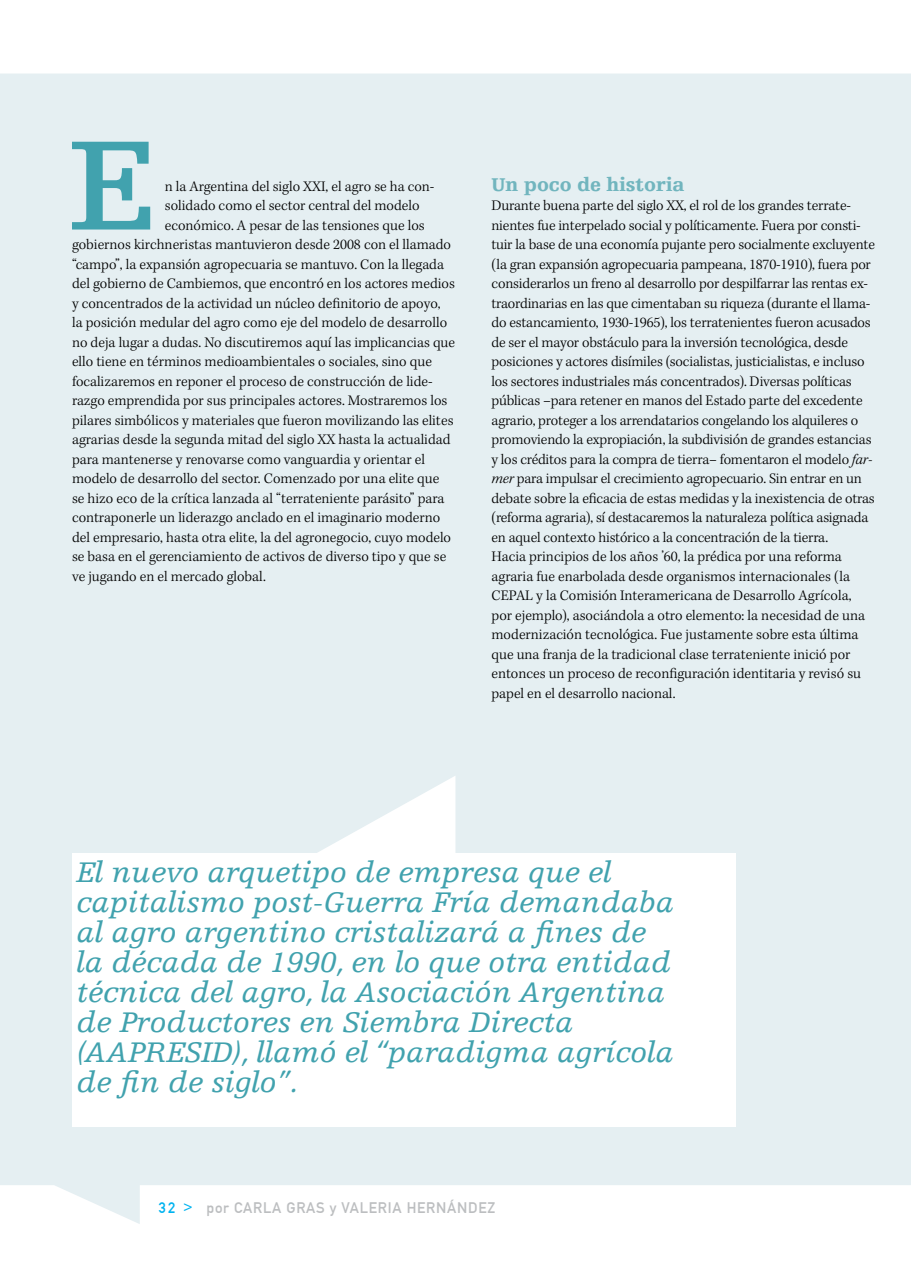
<style>
.page{position:relative;width:911px;height:1263px;background:#fff}
.page>*{position:absolute;margin:0;border:0;box-sizing:border-box;transform-origin:0 0}
.t1{font:700 134.7px "Egyptienne F";color:#41a2ae}
.t2{font:italic 30px/30px "Egyptienne F";color:#41a2ae}
.t3{font:900 19.5px "Egyptienne F";color:#71b5be}
.t4{font:300 15px/19.5px "Kepler Std";letter-spacing:-.005em;color:#000}
.t5{font:15px "DIN1451 Mittelschrift";letter-spacing:.05em;color:#bcbec0}
.s1{font-style:italic}
.s2{color:#00b3f0}
</style>
<div class="page">
<div style="left:0;top:73px;width:911px;height:1151px;background:#e5eff2"></div>
<div style="left:72px;top:854px;width:663px;height:273px;background:#fff"></div>
<svg style="left:316px;top:776px;width:139px;height:78px"></svg>
<h1 class="t1" style="left:68px;top:111px;width:91px">E</h1>
<p class="t4" style="left:165px;top:177px;width:271px">n la Argentina del siglo XXI, el agro se ha con-</p>
<p class="t4" style="left:165px;top:196px;width:256px">solidado como el sector central del modelo</p>
<p class="t4" style="left:165px;top:216px;width:261px">económico. A pesar de las tensiones que los</p>
<p class="t4" style="left:72px;top:235px;width:380px">gobiernos kirchneristas mantuvieron desde 2008 con el llamado</p>
<p class="t4" style="left:72px;top:255px;width:374px">“campo”, la expansión agropecuaria se mantuvo. Con la llegada</p>
<p class="t4" style="left:72px;top:274px;width:384px">del gobierno de Cambiemos, que encontró en los actores medios</p>
<p class="t4" style="left:72px;top:294px;width:370px">y concentrados de la actividad un núcleo definitorio de apoyo,</p>
<p class="t4" style="left:72px;top:313px;width:377px">la posición medular del agro como eje del modelo de desarrollo</p>
<p class="t4" style="left:72px;top:333px;width:385px">no deja lugar a dudas. No discutiremos aquí las implicancias que</p>
<p class="t4" style="left:72px;top:352px;width:361px">ello tiene en términos medioambientales o sociales, sino que</p>
<p class="t4" style="left:72px;top:372px;width:362px">focalizaremos en reponer el proceso de construcción de lide-</p>
<p class="t4" style="left:72px;top:391px;width:377px">razgo emprendida por sus principales actores. Mostraremos los</p>
<p class="t4" style="left:72px;top:411px;width:383px">pilares simbólicos y materiales que fueron movilizando las elites</p>
<p class="t4" style="left:72px;top:430px;width:380px">agrarias desde la segunda mitad del siglo XX hasta la actualidad</p>
<p class="t4" style="left:72px;top:450px;width:354px">para mantenerse y renovarse como vanguardia y orientar el</p>
<p class="t4" style="left:72px;top:469px;width:369px">modelo de desarrollo del sector. Comenzado por una elite que</p>
<p class="t4" style="left:72px;top:489px;width:374px">se hizo eco de la crítica lanzada al “terrateniente parásito” para</p>
<p class="t4" style="left:72px;top:508px;width:370px">contraponerle un liderazgo anclado en el imaginario moderno</p>
<p class="t4" style="left:72px;top:528px;width:381px">del empresario, hasta otra elite, la del agronegocio, cuyo modelo</p>
<p class="t4" style="left:72px;top:547px;width:376px">se basa en el gerenciamiento de activos de diverso tipo y que se</p>
<p class="t4" style="left:72px;top:567px;width:195px">ve jugando en el mercado global.</p>
<h3 class="t3" style="left:491px;top:173px;width:194px">Un poco de historia</h3>
<p class="t4" style="left:491px;top:196px;width:385px">Durante buena parte del siglo XX, el rol de los grandes terrate&shy;nientes fue interpelado social y políticamente. Fuera por consti&shy;tuir la base de una economía pujante pero socialmente excluyente (la gran expansión agropecuaria pampeana, 1870-1910), fuera por considerarlos un freno al desarrollo por despilfarrar las rentas ex&shy;traordinarias en las que cimentaban su riqueza (durante el llama&shy;do estancamiento, 1930-1965), los terratenientes fueron acusados de ser el mayor obstáculo para la inversión tecnológica, desde posiciones y actores disímiles (socialistas, justicialistas, e incluso los sectores industriales más concentrados). Diversas políticas públicas –para retener en manos del Estado parte del excedente agrario, proteger a los arrendatarios congelando los alquileres o promoviendo la expropiación, la subdivisión de grandes estancias y los créditos para la compra de tierra– fomentaron el modelo <span class="s1">far&shy;mer</span> para impulsar el crecimiento agropecuario. Sin entrar en un debate sobre la eficacia de estas medidas y la inexistencia de otras (reforma agraria), sí destacaremos la naturaleza política asignada en aquel contexto histórico a la concentración de la tierra.<br>Hacia principios de los años ’60, la prédica por una reforma agraria fue enarbolada desde organismos internacionales (la CEPAL y la Comisión Interamericana de Desarrollo Agrícola, por ejemplo), asociándola a otro elemento: la necesidad de una modernización tecnológica. Fue justamente sobre esta última que una franja de la tradicional clase terrateniente inició por entonces un proceso de reconfiguración identitaria y revisó su papel en el desarrollo nacional.</p>
<p class="t2" style="left:77px;top:858px;width:599px">El nuevo arquetipo de empresa que el capitalismo post-Guerra Fría demandaba al agro argentino cristalizará a fines de la década de 1990, en lo que otra entidad técnica del agro, la Asociación Argentina de Productores en Siembra Directa (AAPRESID), llamó el “paradigma agrícola de fin de siglo”.</p>
<p class="t5" style="left:159px;top:1199px;width:338px"><span class="s2">32 &gt;</span> por CARLA GRAS y VALERIA HERNÁNDEZ</p>
</div>
